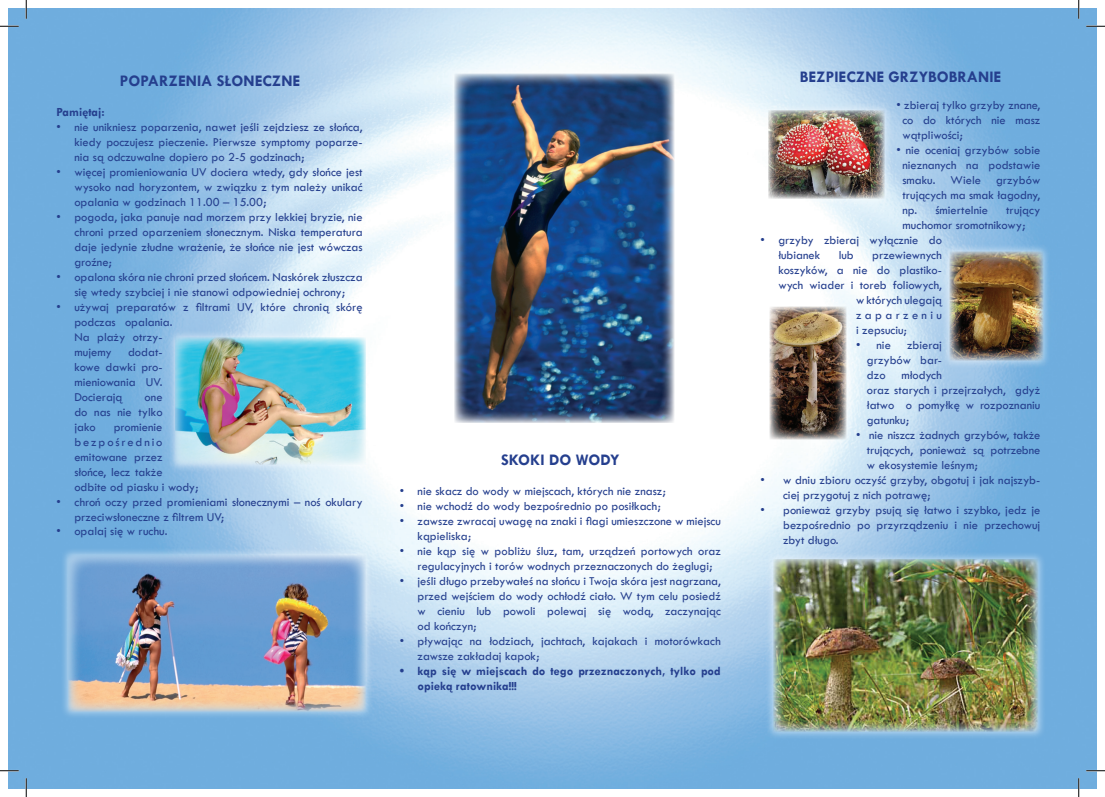
<style>
.page{position:relative;width:1105px;height:797px;background:#fff}
.page>*{position:absolute;margin:0;border:0;box-sizing:border-box;transform-origin:0 0}
.t1{font:700 16.25px "Tw Cen";color:#253f8e}
.t2{font:12.5px/15px "Tw Cen";color:#253f8e;text-align:justify}
.t3{font:700 12.5px/15px "Tw Cen";color:#253f8e}
.t4{font:12.5px "Tw Cen";letter-spacing:.27em;color:#253f8e}
</style>
<div class="page">
<div style="left:167px;top:329px;width:207px;height:144px;background:#fff;opacity:.6"></div>
<img style="left:175px;top:337px;width:191px;height:127px">
<div style="left:61px;top:547px;width:312px;height:172px;background:#fff;opacity:.6"></div>
<img style="left:69px;top:555px;width:296px;height:156px">
<div style="left:447px;top:65px;width:235px;height:366px;background:#fff;opacity:.6"></div>
<img style="left:455px;top:74px;width:219px;height:349px">
<div style="left:761px;top:299px;width:93px;height:148px;background:#fff;opacity:.6"></div>
<img style="left:769px;top:307px;width:77px;height:132px">
<div style="left:765px;top:551px;width:281px;height:188px;background:#fff;opacity:.6"></div>
<img style="left:774px;top:559px;width:264px;height:172px">
<div style="left:760px;top:102px;width:133px;height:105px;background:#fff;opacity:.6"></div>
<img style="left:768px;top:110px;width:117px;height:88px">
<div style="left:941px;top:243px;width:110px;height:126px;background:#fff;opacity:.6"></div>
<img style="left:949px;top:251px;width:94px;height:109px">
<svg style="left:0;top:25px;width:19px;height:2px"></svg>
<svg style="left:1086px;top:25px;width:19px;height:2px"></svg>
<svg style="left:0;top:770px;width:19px;height:1px"></svg>
<svg style="left:1086px;top:770px;width:19px;height:1px"></svg>
<svg style="left:25px;top:0;width:2px;height:19px"></svg>
<svg style="left:25px;top:778px;width:2px;height:19px"></svg>
<svg style="left:1078px;top:0;width:1px;height:19px"></svg>
<svg style="left:1078px;top:778px;width:1px;height:19px"></svg>
<h1 class="t1" style="left:120px;top:71px;width:182px">POPARZENIA SŁONECZNE</h1>
<p class="t3" style="left:57px;top:104px;width:50px">Pamiętaj:</p>
<p class="t2" style="left:74px;top:120px;width:290px;text-indent:-18px">• nie unikniesz poparzenia, nawet jeśli zejdziesz ze słońca, kiedy poczujesz pieczenie. Pierwsze symptomy poparze&shy;nia są odczuwalne dopiero po 2-5 godzinach;</p>
<p class="t2" style="left:74px;top:165px;width:290px;text-indent:-18px">• więcej promieniowania UV dociera wtedy, gdy słońce jest wysoko nad horyzontem, w związku z tym należy unikać opalania w godzinach 11.00 – 15.00;</p>
<p class="t2" style="left:74px;top:210px;width:290px;text-indent:-18px">• pogoda, jaka panuje nad morzem przy lekkiej bryzie, nie chroni przed oparzeniem słonecznym. Niska temperatura daje jedynie złudne wrażenie, że słońce nie jest wówczas groźne;</p>
<p class="t2" style="left:57px;top:270px;width:307px;text-align:center">• opalona skóra nie chroni przed słońcem. Naskórek złuszcza się wtedy szybciej i nie stanowi odpowiedniej ochrony;</p>
<p class="t2" style="left:74px;top:300px;width:290px;text-align:left;text-indent:-18px">• używaj preparatów z filtrami UV, które chronią skórę podczas opalania.<br>Na plaży otrzy-<br>mujemy</p>
<p class="t2" style="left:74px;top:345px;width:90px;text-indent:54px">dodat&shy;kowe dawki pro&shy;mieniowania UV.<br>Docierają</p>
<p class="t2" style="left:74px;top:390px;width:90px;text-indent:70px">one do nas nie tylko jako</p>
<p class="t2" style="left:74px;top:420px;width:126px;text-align:left;text-indent:39px">promienie bezpośrednio emitowane przez<br>słońce, lecz także<br>odbite od piasku i wody;</p>
<p class="t2" style="left:74px;top:495px;width:290px;text-indent:-18px">• chroń oczy przed promieniami słonecznymi – noś okulary przeciwsłoneczne z filtrem UV;</p>
<p class="t2" style="left:57px;top:523px;width:112px">• opalaj się w ruchu.</p>
<h1 class="t1" style="left:501px;top:450px;width:120px">SKOKI DO WODY</h1>
<p class="t2" style="left:400px;top:483px;width:267px">• nie skacz do wody w miejscach, których nie znasz;</p>
<p class="t2" style="left:400px;top:498px;width:262px">• nie wchodź do wody bezpośrednio po posiłkach;</p>
<p class="t2" style="left:418px;top:513px;width:305px;text-indent:-18px">• zawsze zwracaj uwagę na znaki i flagi umieszczone w miejscu kąpieliska;</p>
<p class="t2" style="left:418px;top:543px;width:305px;text-indent:-18px">• nie kąp się w pobliżu śluz, tam, urządzeń portowych oraz regulacyjnych i torów wodnych przeznaczonych do żeglugi;</p>
<p class="t2" style="left:418px;top:573px;width:305px;text-indent:-18px">• jeśli długo przebywałeś na słońcu i Twoja skóra jest nagrzana, przed wejściem do wody ochłodź ciało. W tym celu posiedź w cieniu lub powoli polewaj się wodą, zaczynając od kończyn;</p>
<p class="t2" style="left:418px;top:633px;width:305px;text-indent:-18px">• pływając na łodziach, jachtach, kajakach i motorówkach zawsze zakładaj kapok;</p>
<p class="t3" style="left:418px;top:663px;width:305px;text-indent:-18px">• kąp się w miejscach do tego przeznaczonych, tylko pod opieką ratownika!!!</p>
<h1 class="t1" style="left:800px;top:67px;width:203px">BEZPIECZNE GRZYBOBRANIE</h1>
<p class="t2" style="left:902px;top:98px;width:139px;text-indent:-6px">• zbieraj tylko grzyby znane, co do których nie masz wątpliwości;</p>
<p class="t2" style="left:902px;top:143px;width:139px;text-indent:-6px">• nie oceniaj grzybów sobie nieznanych na podstawie smaku. Wiele grzybów trujących ma smak łagodny, np. śmiertelnie</p>
<p class="t2" style="left:902px;top:203px;width:139px;text-indent:104px">trujący muchomor sromotnikowy;</p>
<p class="t2" style="left:778px;top:233px;width:165px;text-indent:-18px">• grzyby zbieraj wyłącznie do łubianek</p>
<p class="t2" style="left:839px;top:248px;width:17px">lub</p>
<p class="t2" style="left:872px;top:248px;width:71px">przewiewnych</p>
<p class="t2" style="left:778px;top:263px;width:165px">koszyków, a nie do plastiko-</p>
<p class="t2" style="left:778px;top:278px;width:165px">wych wiader i toreb foliowych,</p>
<p class="t2" style="left:856px;top:293px;width:87px">w których ulegają</p>
<p class="t4" style="left:856px;top:308px;width:87px">zaparzeniu</p>
<p class="t2" style="left:856px;top:323px;width:52px">i zepsuciu;</p>
<p class="t2" style="left:856px;top:338px;width:36px">• nie</p>
<p class="t2" style="left:867px;top:338px;width:77px;text-indent:40px">zbieraj grzybów bar&shy;dzo</p>
<p class="t2" style="left:867px;top:368px;width:175px;text-align:left;text-indent:35px">młodych<br>oraz starych i przejrzałych, gdyż łatwo o pomyłkę w rozpoznaniu gatunku;</p>
<p class="t2" style="left:867px;top:428px;width:175px;text-indent:-11px">• nie niszcz żadnych grzybów, także trujących, ponieważ są potrzebne w ekosystemie leśnym;</p>
<p class="t2" style="left:783px;top:473px;width:259px;text-indent:-22px">• w dniu zbioru oczyść grzyby, obgotuj i jak najszyb&shy;ciej przygotuj z nich potrawę;</p>
<p class="t2" style="left:783px;top:503px;width:259px;text-indent:-22px">• ponieważ grzyby psują się łatwo i szybko, jedz je bezpośrednio po przyrządzeniu i nie przechowuj zbyt długo.</p>
</div>
